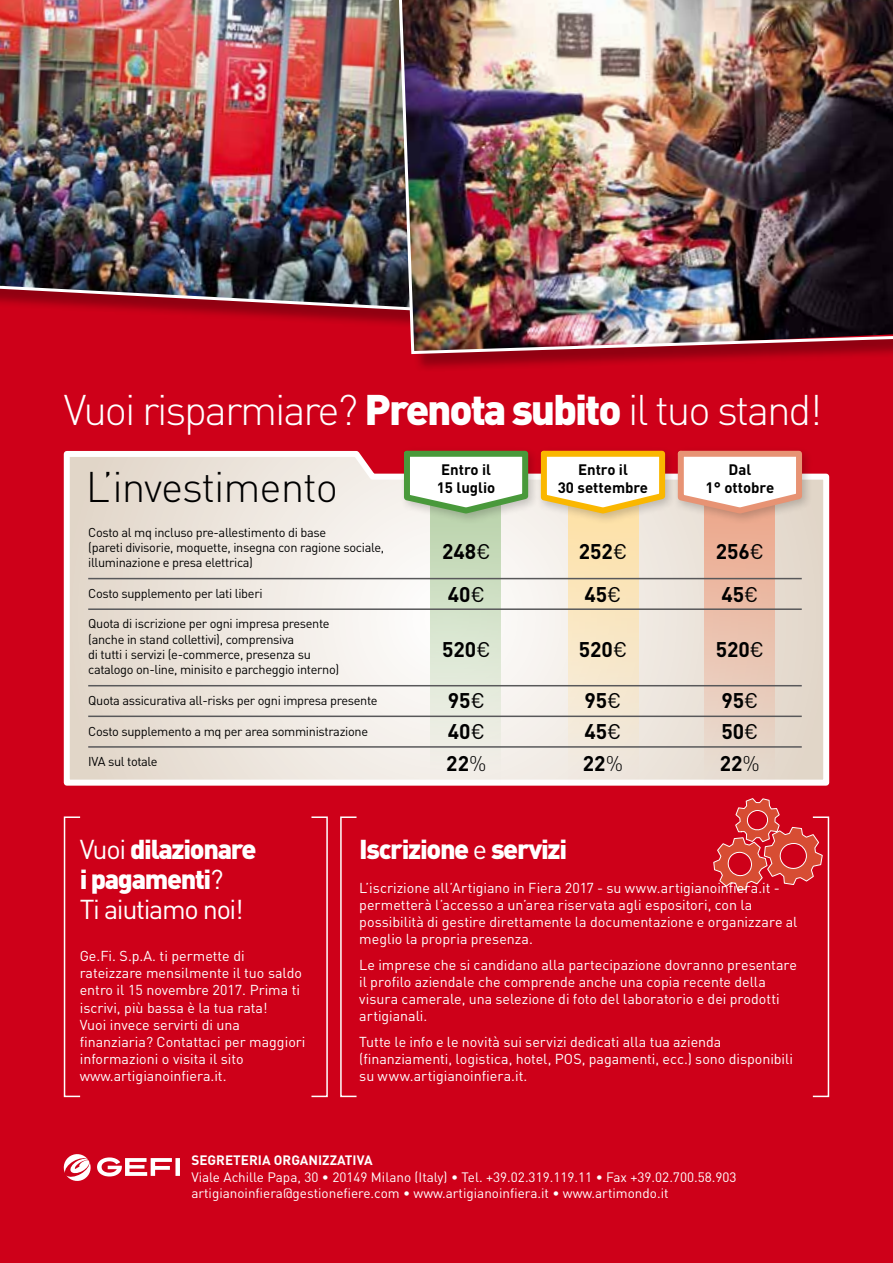
<style>
.page{position:relative;width:893px;height:1263px;background:#ce0019}
.page>*{position:absolute;margin:0;border:0;box-sizing:border-box;transform-origin:0 0}
.t1{font:300 42.3px "DIN";letter-spacing:-.05em;color:#fff}
.t2{font:300 42.3px "DIN";letter-spacing:-.025em;color:#000}
.t3{font:900 27px/30px "DIN";letter-spacing:-.05em;color:#fff}
.t4{font:700 21px/31px "DIN";color:#000}
.t5{font:700 15px/18px "DIN";color:#000}
.t6{font:14.25px/17.1px "DIN";color:#fff}
.t7{font:13.5px/16.2px "DIN";color:#fff}
.t8{font:700 13.5px "DIN";color:#fff}
.t9{font:12.75px/15.3px "DIN";letter-spacing:-.025em;color:#000}
.s1{font-weight:900}
.s2{font-weight:400}
.s3{font-weight:300}
</style>
<div class="page">
<div style="left:0;top:0;width:449px;height:329px;background:#000;opacity:.3"></div>
<img style="left:0;top:0;width:397px;height:312px">
<div style="left:401px;top:0;width:492px;height:372px;background:#000;opacity:.3"></div>
<img style="left:397px;top:0;width:496px;height:356px">
<svg style="left:713px;top:798px;width:109px;height:93px"></svg>
<svg style="left:63px;top:1154px;width:117px;height:27px"></svg>
<svg style="left:63px;top:450px;width:767px;height:336px;background:#ede4dd"></svg>
<svg style="left:431px;top:524px;width:70px;height:258px;background:#dae4d0"></svg>
<svg style="left:568px;top:524px;width:70px;height:258px;background:#f6e5c7"></svg>
<svg style="left:705px;top:524px;width:70px;height:258px;background:#e9c4b1"></svg>
<hr style="left:88px;top:578px;width:714px;height:1px;background:#58585a">
<hr style="left:88px;top:608px;width:714px;height:2px;background:#58585a">
<hr style="left:88px;top:685px;width:714px;height:1px;background:#58585a">
<hr style="left:88px;top:715px;width:714px;height:2px;background:#58585a">
<hr style="left:88px;top:746px;width:714px;height:2px;background:#58585a">
<div style="left:399px;top:445px;width:140px;height:79px;background:#000;opacity:.2"></div>
<svg style="left:401px;top:448px;width:130px;height:69px;background:#ccd3be"></svg>
<div style="left:536px;top:445px;width:140px;height:79px;background:#000;opacity:.2"></div>
<svg style="left:538px;top:448px;width:130px;height:69px;background:#f6dab0"></svg>
<div style="left:673px;top:445px;width:140px;height:79px;background:#000;opacity:.2"></div>
<svg style="left:675px;top:448px;width:130px;height:69px;background:#f0cec6"></svg>
<div style="left:340px;top:816px;width:17px;height:281px;border:2px solid #fff"></div>
<div style="left:64px;top:816px;width:17px;height:281px;border:2px solid #fff"></div>
<div style="left:311px;top:816px;width:17px;height:281px;border:2px solid #fff"></div>
<div style="left:812px;top:816px;width:17px;height:281px;border:2px solid #fff"></div>
<h1 class="t1" style="left:64px;top:383px;width:760px">Vuoi risparmiare? <span class="s1">Prenota subito</span> il tuo stand!</h1>
<p class="t5" style="left:437px;top:459px;width:60px">Entro il<br>15 luglio</p>
<p class="t5" style="left:558px;top:459px;width:92px;text-align:center">Entro il<br>30 settembre</p>
<p class="t5" style="left:728px;top:459px;width:24px">Dal</p>
<h1 class="t2" style="left:86px;top:461px;width:254px">L’investimento</h1>
<p class="t5" style="left:706px;top:477px;width:70px">1° ottobre</p>
<p class="t9" style="left:88px;top:524px;width:297px">Costo al mq incluso pre-allestimento di base<br>(pareti divisorie, moquette, insegna con ragione sociale, illuminazione e presa elettrica)</p>
<p class="t9" style="left:88px;top:585px;width:176px">Costo supplemento per lati liberi</p>
<p class="t9" style="left:88px;top:616px;width:253px">Quota di iscrizione per ogni impresa presente (anche in stand collettivi), comprensiva<br>di tutti i servizi (e-commerce, presenza su catalogo on-line, minisito e parcheggio interno)</p>
<p class="t9" style="left:88px;top:692px;width:291px">Quota assicurativa all-risks per ogni impresa presente</p>
<p class="t9" style="left:88px;top:723px;width:281px">Costo supplemento a mq per area somministrazione</p>
<p class="t9" style="left:88px;top:754px;width:71px">IVA sul totale</p>
<h3 class="t4" style="left:442px;top:529px;width:50px;line-height:43px">248<span class="s2">€<br></span>40<span class="s2">€</span></h3>
<h3 class="t4" style="left:442px;top:633px;width:50px">520<span class="s2">€</span></h3>
<h3 class="t4" style="left:446px;top:684px;width:42px;text-align:justify">95<span class="s2">€ </span>40<span class="s2">€ </span>22<span class="s3">%</span></h3>
<h3 class="t4" style="left:579px;top:529px;width:50px;line-height:43px">252<span class="s2">€<br></span>45<span class="s2">€</span></h3>
<h3 class="t4" style="left:579px;top:633px;width:50px">520<span class="s2">€</span></h3>
<h3 class="t4" style="left:583px;top:684px;width:42px;text-align:justify">95<span class="s2">€ </span>45<span class="s2">€ </span>22<span class="s3">%</span></h3>
<h3 class="t4" style="left:716px;top:529px;width:50px;line-height:43px">256<span class="s2">€<br></span>45<span class="s2">€</span></h3>
<h3 class="t4" style="left:716px;top:633px;width:50px">520<span class="s2">€</span></h3>
<h3 class="t4" style="left:720px;top:684px;width:42px;text-align:justify">95<span class="s2">€ </span>50<span class="s2">€ </span>22<span class="s3">%</span></h3>
<h2 class="t3" style="left:80px;top:832px;width:178px"><span class="s2">Vuoi</span> dilazionare i pagamenti<span class="s2">?<br>Ti aiutiamo noi!</span></h2>
<h2 class="t3" style="left:359px;top:832px;width:209px">Iscrizione <span class="s2">e</span> servizi</h2>
<p class="t6" style="left:80px;top:947px;width:227px">Ge.Fi. S.p.A. ti permette di rateizzare mensilmente il tuo saldo entro il 15 novembre 2017. Prima ti iscrivi, più bassa è la tua rata!<br>Vuoi invece servirti di una finanziaria? Contattaci per maggiori informazioni o visita il sito www.artigianoinfiera.it.</p>
<p class="t6" style="left:359px;top:879px;width:440px">L’iscrizione all’Artigiano in Fiera 2017 - su www.artigianoinfiera.it - permetterà l’accesso a un’area riservata agli espositori, con la possibilità di gestire direttamente la documentazione e organizzare al meglio la propria presenza.</p>
<p class="t6" style="left:359px;top:956px;width:439px">Le imprese che si candidano alla partecipazione dovranno presentare il profilo aziendale che comprende anche una copia recente della visura camerale, una selezione di foto del laboratorio e dei prodotti artigianali.</p>
<p class="t6" style="left:359px;top:1033px;width:435px">Tutte le info e le novità sui servizi dedicati alla tua azienda (finanziamenti, logistica, hotel, POS, pagamenti, ecc.) sono disponibili su www.artigianoinfiera.it.</p>
<p class="t8" style="left:191px;top:1151px;width:183px">SEGRETERIA ORGANIZZATIVA</p>
<p class="t7" style="left:191px;top:1168px;width:547px">Viale Achille Papa, 30 • 20149 Milano (Italy) • Tel. +39.02.319.119.11 • Fax +39.02.700.58.903 artigianoinfiera@gestionefiere.com • www.artigianoinfiera.it • www.artimondo.it</p>
</div>
